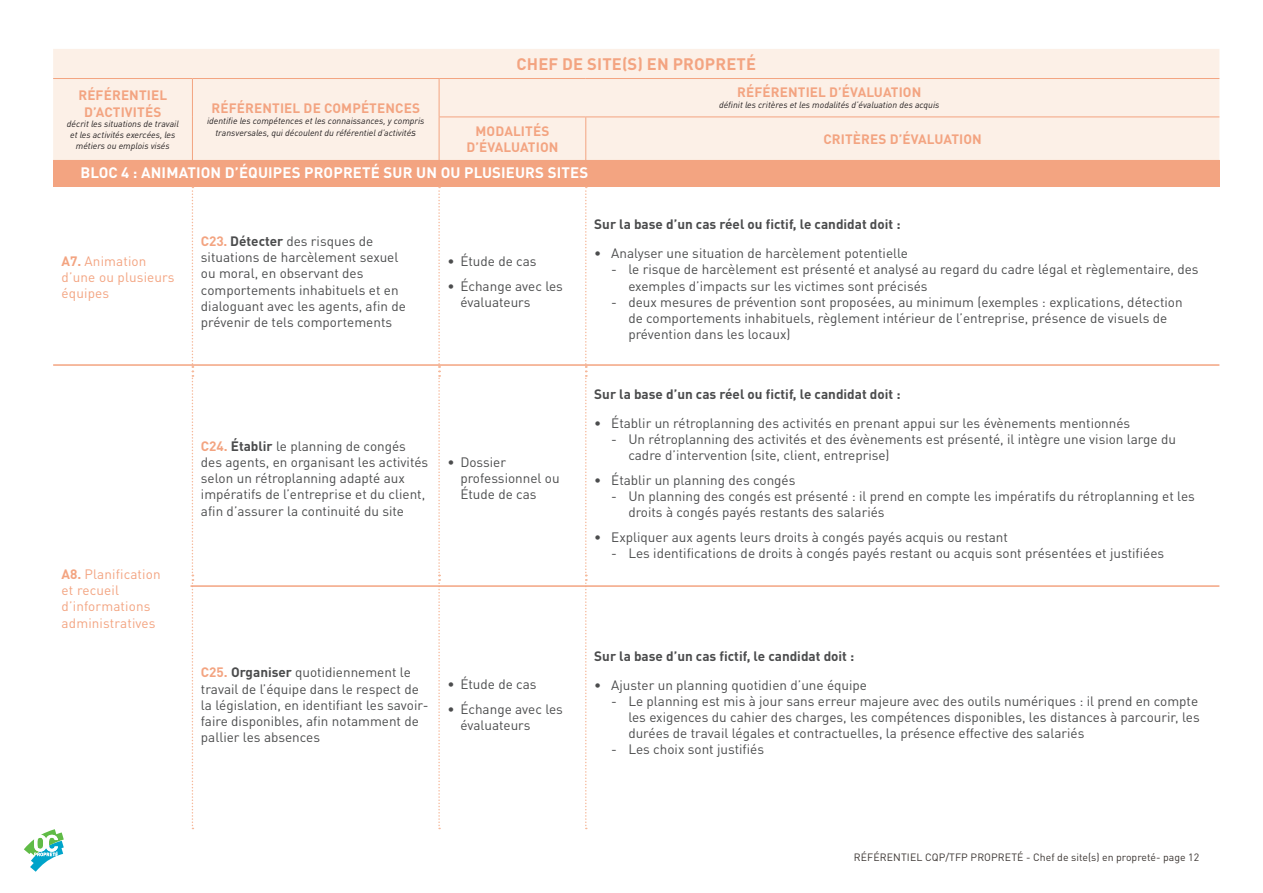
<style>
.page{position:relative;width:1263px;height:893px;background:#fff}
.page>*{position:absolute;margin:0;border:0;box-sizing:border-box;transform-origin:0 0}
.t1{font:700 16.5px "DIN Pro";letter-spacing:.01em;color:#f3a481}
.t2{font:700 15px "DIN Pro";letter-spacing:.01em;color:#fff}
.t3{font:13.5px/16.2px "DIN Pro";color:#4b4c4d}
.t4{font:700 13.5px "DIN Pro";color:#4b4c4d}
.t5{font:700 13.5px "DIN Pro";letter-spacing:.01em;color:#f3a481}
.t6{font:13.5px/16.2px "DIN Pro";letter-spacing:.01em;color:#f3a481}
.t7{font:10.5px "DIN Pro";letter-spacing:.005em;color:#3b3532}
.t8{font:italic 9px/10.8px "DIN Pro";color:#231f20;text-align:center}
.s1{font-size:10.5px}
.s2{font-weight:700}
.s3{font-weight:700;color:#f3a481}
</style>
<div class="page">
<svg style="left:24px;top:829px;width:40px;height:43px"></svg>
<div style="left:53px;top:49px;width:1166px;height:111px;background:#fcf0e7"></div>
<div style="left:53px;top:160px;width:1166px;height:27px;background:#f3a481"></div>
<svg style="left:192px;top:187px;width:1px;height:642px"></svg>
<svg style="left:438px;top:187px;width:2px;height:642px"></svg>
<svg style="left:585px;top:187px;width:2px;height:642px"></svg>
<hr style="left:585px;top:117px;width:1px;height:43px;background:#f3a481">
<hr style="left:53px;top:78px;width:139px;height:1px;background:#f3a481">
<hr style="left:192px;top:78px;width:247px;height:1px;background:#f3a481">
<hr style="left:192px;top:79px;width:1px;height:38px;background:#f3a481">
<hr style="left:192px;top:117px;width:1px;height:43px;background:#f3a481">
<hr style="left:439px;top:117px;width:1px;height:43px;background:#f3a481">
<hr style="left:439px;top:78px;width:147px;height:1px;background:#f3a481">
<hr style="left:439px;top:79px;width:1px;height:38px;background:#f3a481">
<hr style="left:586px;top:78px;width:633px;height:1px;background:#f3a481">
<hr style="left:439px;top:117px;width:147px;height:1px;background:#f3a481">
<hr style="left:586px;top:117px;width:633px;height:1px;background:#f3a481">
<hr style="left:53px;top:364px;width:1166px;height:2px;background:#f3a481">
<hr style="left:190px;top:585px;width:1029px;height:2px;background:#f3a481">
<p class="t5" style="left:78px;top:84px;width:90px">RÉFÉRENTIEL</p>
<p class="t5" style="left:84px;top:100px;width:79px">D’ACTIVITÉS</p>
<p class="t8" style="left:67px;top:118px;width:113px">décrit les situations de travail et les activités exercées, les métiers ou emplois visés</p>
<p class="t5" style="left:212px;top:97px;width:210px">RÉFÉRENTIEL DE COMPÉTENCES</p>
<p class="t8" style="left:207px;top:113px;width:219px;line-height:12.6px">identifie les compétences et les connaissances, y compris transversales, qui découlent du référentiel d’activité<span class="s1">s</span></p>
<p class="t1" style="left:516px;top:50px;width:241px">CHEF DE SITE(S) EN PROPRETÉ</p>
<p class="t5" style="left:475px;top:120px;width:75px">MODALITÉS</p>
<p class="t5" style="left:466px;top:136px;width:94px">D’ÉVALUATION</p>
<p class="t5" style="left:737px;top:81px;width:186px">RÉFÉRENTIEL D’ÉVALUATION</p>
<p class="t8" style="left:719px;top:99px;width:222px">définit les critères et les modalités d’évaluation des acquis</p>
<p class="t5" style="left:823px;top:128px;width:160px">CRITÈRES D’ÉVALUATION</p>
<p class="t2" style="left:80px;top:160px;width:509px">BLOC 4 : ANIMATION D’ÉQUIPES PROPRETÉ SUR UN OU PLUSIEURS SITES</p>
<p class="t6" style="left:62px;top:251px;width:114px"><span class="s2">A7.</span> Animation d’une ou plusieurs équipes</p>
<p class="t3" style="left:201px;top:232px;width:206px"><span class="s3">C23.</span> <span class="s2">Détecter</span> des risques de situations de harcèlement sexuel ou moral, en observant des comportements inhabituels et en dialoguant avec les agents, afin de prévenir de tels comportements</p>
<p class="t3" style="left:448px;top:252px;width:91px">• Étude de cas</p>
<p class="t3" style="left:460px;top:276px;width:104px;text-indent:-13px">• Échange avec les évaluateurs</p>
<p class="t6" style="left:62px;top:565px;width:101px"><span class="s2">A8.</span> Planification et recueil d’informations administratives</p>
<p class="t3" style="left:201px;top:436px;width:229px"><span class="s3">C24.</span> <span class="s2">Établir</span> le planning de congés des agents, en organisant les activités selon un rétroplanning adapté aux impératifs de l’entreprise et du client, afin d’assurer la continuité du site</p>
<p class="t3" style="left:460px;top:453px;width:101px;text-indent:-13px">• Dossier professionnel ou<br>Étude de cas</p>
<p class="t3" style="left:201px;top:663px;width:229px"><span class="s3">C25.</span> <span class="s2">Organiser</span> quotidiennement le travail de l’équipe dans le respect de la législation, en identifiant les savoir&shy;faire disponibles, afin notamment de pallier les absences</p>
<p class="t3" style="left:448px;top:675px;width:91px">• Étude de cas</p>
<p class="t3" style="left:460px;top:700px;width:104px;text-indent:-13px">• Échange avec les évaluateurs</p>
<p class="t4" style="left:594px;top:213px;width:308px">Sur la base d’un cas réel ou fictif, le candidat doit :</p>
<p class="t3" style="left:594px;top:244px;width:315px">• Analyser une situation de harcèlement potentielle</p>
<p class="t3" style="left:628px;top:260px;width:572px;text-indent:-17px">- le risque de harcèlement est présenté et analysé au regard du cadre légal et règlementaire, des exemples d’impacts sur les victimes sont précisés</p>
<p class="t3" style="left:628px;top:292px;width:556px;text-indent:-17px">- deux mesures de prévention sont proposées, au minimum (exemples : explications, détection de comportements inhabituels, règlement intérieur de l’entreprise, présence de visuels de prévention dans les locaux)</p>
<p class="t4" style="left:594px;top:383px;width:308px">Sur la base d’un cas réel ou fictif, le candidat doit :</p>
<p class="t3" style="left:594px;top:414px;width:537px">• Établir un rétroplanning des activités en prenant appui sur les évènements mentionnés</p>
<p class="t3" style="left:628px;top:430px;width:549px;text-indent:-17px">- Un rétroplanning des activités et des évènements est présenté, il intègre une vision large du cadre d’intervention (site, client, entreprise)</p>
<p class="t3" style="left:594px;top:471px;width:203px">• Établir un planning des congés</p>
<p class="t3" style="left:628px;top:487px;width:568px;text-indent:-17px">- Un planning des congés est présenté : il prend en compte les impératifs du rétroplanning et les droits à congés payés restants des salariés</p>
<p class="t3" style="left:594px;top:528px;width:415px">• Expliquer aux agents leurs droits à congés payés acquis ou restant</p>
<p class="t3" style="left:611px;top:544px;width:554px">- Les identifications de droits à congés payés restant ou acquis sont présentées et justifiées</p>
<p class="t4" style="left:594px;top:644px;width:262px">Sur la base d’un cas fictif, le candidat doit :</p>
<p class="t3" style="left:594px;top:675px;width:274px">• Ajuster un planning quotidien d’une équipe</p>
<p class="t3" style="left:628px;top:691px;width:573px;text-align:justify;text-indent:-17px">- Le planning est mis à jour sans erreur majeure avec des outils numériques : il prend en compte les exigences du cahier des charges, les compétences disponibles, les distances à parcourir, les durées de travail légales et contractuelles, la présence effective des salariés</p>
<p class="t3" style="left:611px;top:740px;width:154px">- Les choix sont justifiés</p>
<p class="t7" style="left:854px;top:849px;width:347px">RÉFÉRENTIEL CQP/TFP PROPRETÉ - Chef de site(s) en propreté- page 12</p>
</div>
